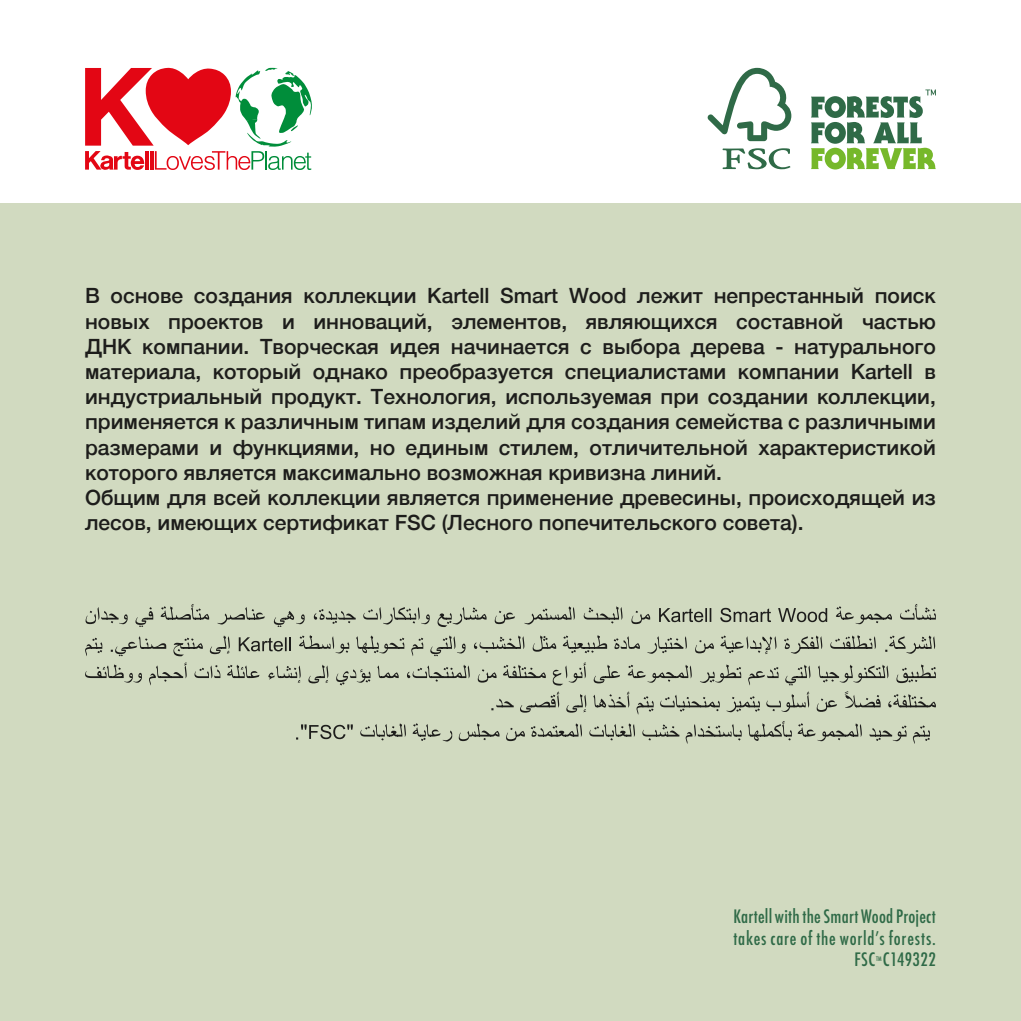
<style>
.page{position:relative;width:1021px;height:1021px;background:#fff}
.page>*{position:absolute;margin:0;border:0;box-sizing:border-box;transform-origin:0 0}
.t1{font:500 21px/25.2px "Helvetica Neue";color:#1d1d1b;text-align:justify}
.TAB_Imballi_Europa{font:500 condensed 18px/21.6px "Futura";letter-spacing:.025em;color:#2f6a47}
.TAB_Imballi_Europa-2{font:500 condensed 6px "Futura";color:#2f6a47}
</style>
<div class="page">
<div style="left:0;top:204px;width:1020px;height:816px;background:#d1dac0"></div>
<svg style="left:85px;top:68px;width:227px;height:102px"></svg>
<svg style="left:707px;top:68px;width:84px;height:73px"></svg>
<svg style="left:722px;top:148px;width:68px;height:21px"></svg>
<svg style="left:811px;top:89px;width:124px;height:80px"></svg>
<svg style="left:836px;top:606px;width:55px;height:18px"></svg>
<svg style="left:900px;top:604px;width:35px;height:15px"></svg>
<svg style="left:659px;top:608px;width:52px;height:14px"></svg>
<svg style="left:720px;top:608px;width:51px;height:14px"></svg>
<svg style="left:778px;top:608px;width:49px;height:14px"></svg>
<svg style="left:86px;top:607px;width:42px;height:17px"></svg>
<svg style="left:135px;top:607px;width:18px;height:20px"></svg>
<svg style="left:161px;top:604px;width:48px;height:15px"></svg>
<svg style="left:217px;top:607px;width:48px;height:17px"></svg>
<svg style="left:274px;top:611px;width:31px;height:16px"></svg>
<svg style="left:314px;top:609px;width:42px;height:15px"></svg>
<svg style="left:363px;top:607px;width:67px;height:17px"></svg>
<svg style="left:437px;top:607px;width:49px;height:20px"></svg>
<svg style="left:494px;top:610px;width:21px;height:14px"></svg>
<svg style="left:524px;top:606px;width:51px;height:18px"></svg>
<svg style="left:583px;top:606px;width:39px;height:17px"></svg>
<svg style="left:631px;top:610px;width:19px;height:14px"></svg>
<svg style="left:299px;top:635px;width:50px;height:18px"></svg>
<svg style="left:356px;top:635px;width:48px;height:18px"></svg>
<svg style="left:411px;top:637px;width:12px;height:19px"></svg>
<svg style="left:430px;top:635px;width:35px;height:21px"></svg>
<svg style="left:474px;top:635px;width:50px;height:17px"></svg>
<svg style="left:532px;top:635px;width:24px;height:16px"></svg>
<svg style="left:563px;top:635px;width:44px;height:18px"></svg>
<svg style="left:613px;top:636px;width:27px;height:13px"></svg>
<svg style="left:647px;top:636px;width:40px;height:17px"></svg>
<svg style="left:695px;top:640px;width:19px;height:13px"></svg>
<svg style="left:720px;top:635px;width:56px;height:19px"></svg>
<svg style="left:784px;top:635px;width:38px;height:18px"></svg>
<svg style="left:830px;top:635px;width:45px;height:14px"></svg>
<svg style="left:885px;top:635px;width:50px;height:18px"></svg>
<svg style="left:239px;top:637px;width:52px;height:14px"></svg>
<svg style="left:173px;top:637px;width:30px;height:19px"></svg>
<svg style="left:210px;top:635px;width:20px;height:19px"></svg>
<svg style="left:85px;top:637px;width:17px;height:19px"></svg>
<svg style="left:111px;top:636px;width:55px;height:20px"></svg>
<svg style="left:85px;top:664px;width:57px;height:18px"></svg>
<svg style="left:149px;top:662px;width:38px;height:23px"></svg>
<svg style="left:194px;top:665px;width:26px;height:13px"></svg>
<svg style="left:227px;top:664px;width:32px;height:14px"></svg>
<svg style="left:268px;top:665px;width:33px;height:18px"></svg>
<svg style="left:308px;top:664px;width:20px;height:19px"></svg>
<svg style="left:336px;top:669px;width:34px;height:16px"></svg>
<svg style="left:377px;top:665px;width:21px;height:13px"></svg>
<svg style="left:407px;top:664px;width:63px;height:17px"></svg>
<svg style="left:478px;top:669px;width:18px;height:13px"></svg>
<svg style="left:503px;top:664px;width:43px;height:14px"></svg>
<svg style="left:552px;top:662px;width:34px;height:23px"></svg>
<svg style="left:593px;top:664px;width:27px;height:19px"></svg>
<svg style="left:627px;top:664px;width:64px;height:18px"></svg>
<svg style="left:700px;top:664px;width:41px;height:19px"></svg>
<svg style="left:748px;top:667px;width:30px;height:18px"></svg>
<svg style="left:785px;top:664px;width:25px;height:21px"></svg>
<svg style="left:818px;top:664px;width:70px;height:18px"></svg>
<svg style="left:896px;top:664px;width:39px;height:19px"></svg>
<svg style="left:491px;top:691px;width:346px;height:23px"></svg>
<svg style="left:844px;top:691px;width:91px;height:16px"></svg>
<svg style="left:296px;top:721px;width:633px;height:23px"></svg>
<p class="t1" style="left:85px;top:281px;width:852px">В основе создания коллекции Kartell Smart Wood лежит непрестанный поиск новых проектов и инноваций, элементов, являющихся составной частью ДНК компании. Творческая идея начинается с выбора дерева - натурального материала, который однако преобразуется специалистами компании Kartell в индустриальный продукт. Технология, используемая при создании коллекции, применяется к различным типам изделий для создания семейства с различными размерами и функциями, но единым стилем, отличительной характеристикой которого является максимально возможная кривизна линий.</p>
<p class="t1" style="left:85px;top:483px;width:852px">Общим для всей коллекции является применение древесины, происходящей из лесов, имеющих сертификат FSC (Лесного попечительского совета).</p>
<p class="TAB_Imballi_Europa" style="left:733px;top:905px;width:204px">Kartell with the Smart Wood Project takes care of the world’s forests.</p>
<p class="TAB_Imballi_Europa" style="left:854px;top:948px;width:83px">FSC C149322</p>
<p class="TAB_Imballi_Europa-2" style="left:876px;top:954px;width:7px">TM</p>
</div>
